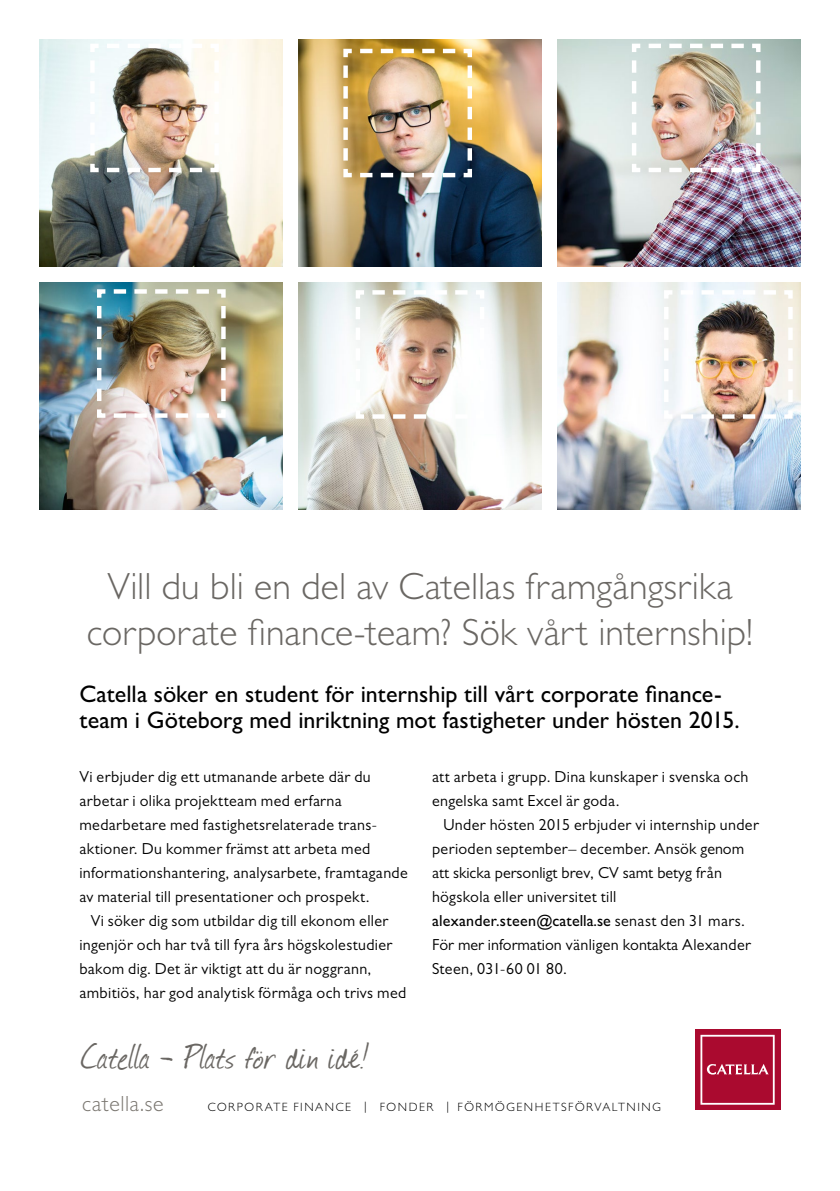
<style>
.page{position:relative;width:840px;height:1191px;background:#fff}
.page>*{position:absolute;margin:0;border:0;box-sizing:border-box;transform-origin:0 0}
.t1{font:41px "Journal";color:#6a6763}
.t2{font:300 38px/45.6px "Gill Sans MT Pro";letter-spacing:.005em;color:#6a6763;text-align:center}
.t3{font:500 24px/26px "Gill Sans MT Pro";color:#000}
.t4{font:300 22px "Gill Sans MT Pro";letter-spacing:.03em;color:#7b7771}
.t5{font:16px/24px "Gill Sans MT Pro";letter-spacing:.02em;color:#000}
.t6{font:300 12px "Gill Sans MT Pro";letter-spacing:.13em;color:#000}
.s1{font-weight:500}
</style>
<div class="page">
<div style="left:694px;top:1029px;width:85px;height:81px;background:#aa0a2f"></div>
<svg style="left:700px;top:1034px;width:74px;height:70px"></svg>
<img style="left:40px;top:40px;width:243px;height:226px">
<img style="left:557px;top:282px;width:242px;height:227px">
<img style="left:40px;top:282px;width:243px;height:227px">
<img style="left:298px;top:282px;width:243px;height:227px">
<img style="left:557px;top:40px;width:242px;height:226px">
<img style="left:298px;top:40px;width:243px;height:226px">
<img style="left:88px;top:41px;width:133px;height:133px">
<img style="left:95px;top:287px;width:133px;height:133px">
<img style="left:661px;top:288px;width:133px;height:133px">
<img style="left:341px;top:47px;width:133px;height:132px">
<img style="left:629px;top:41px;width:133px;height:133px">
<img style="left:353px;top:288px;width:133px;height:133px">
<h2 class="t2" style="left:87px;top:563px;width:667px">Vill du bli en del av Catellas framgångsrika corporate finance-team? Sök vårt internship!</h2>
<h3 class="t3" style="left:79px;top:681px;width:661px">Catella söker en student för internship till vårt corporate finance&shy;team i Göteborg med inriktning mot fastigheter under hösten 2015.</h3>
<p class="t5" style="left:79px;top:764px;width:329px">Vi erbjuder dig ett utmanande arbete där du arbetar i olika projektteam med erfarna medarbetare med fastighetsrelaterade trans&shy;aktioner. Du kommer främst att arbeta med informationshantering, analysarbete, framtagande av material till presentationer och prospekt.</p>
<p class="t5" style="left:79px;top:908px;width:328px;text-indent:11px">Vi söker dig som utbildar dig till ekonom eller ingenjör och har två till fyra års högskolestudier bakom dig. Det är viktigt att du är noggrann, ambitiös, har god analytisk förmåga och trivs med</p>
<p class="t5" style="left:432px;top:764px;width:317px">att arbeta i grupp. Dina kunskaper i svenska och engelska samt Excel är goda.</p>
<p class="t5" style="left:432px;top:812px;width:328px;text-indent:11px">Under hösten 2015 erbjuder vi internship under perioden september– december. Ansök genom att skicka personligt brev, CV samt betyg från högskola eller universitet till <span class="s1">alexander.steen@catella.se</span> senast den 31 mars.<br>För mer information vänligen kontakta Alexander Steen, 031-60 01 80.</p>
<h1 class="t1" style="left:79px;top:1028px;width:290px">Catella - Plats för din idé!</h1>
<h3 class="t4" style="left:82px;top:1090px;width:83px">catella.se</h3>
<p class="t6" style="left:207px;top:1099px;width:454px">CORPORATE FINANCE | FONDER | FÖRMÖGENHETSFÖRVALTNING</p>
</div>
